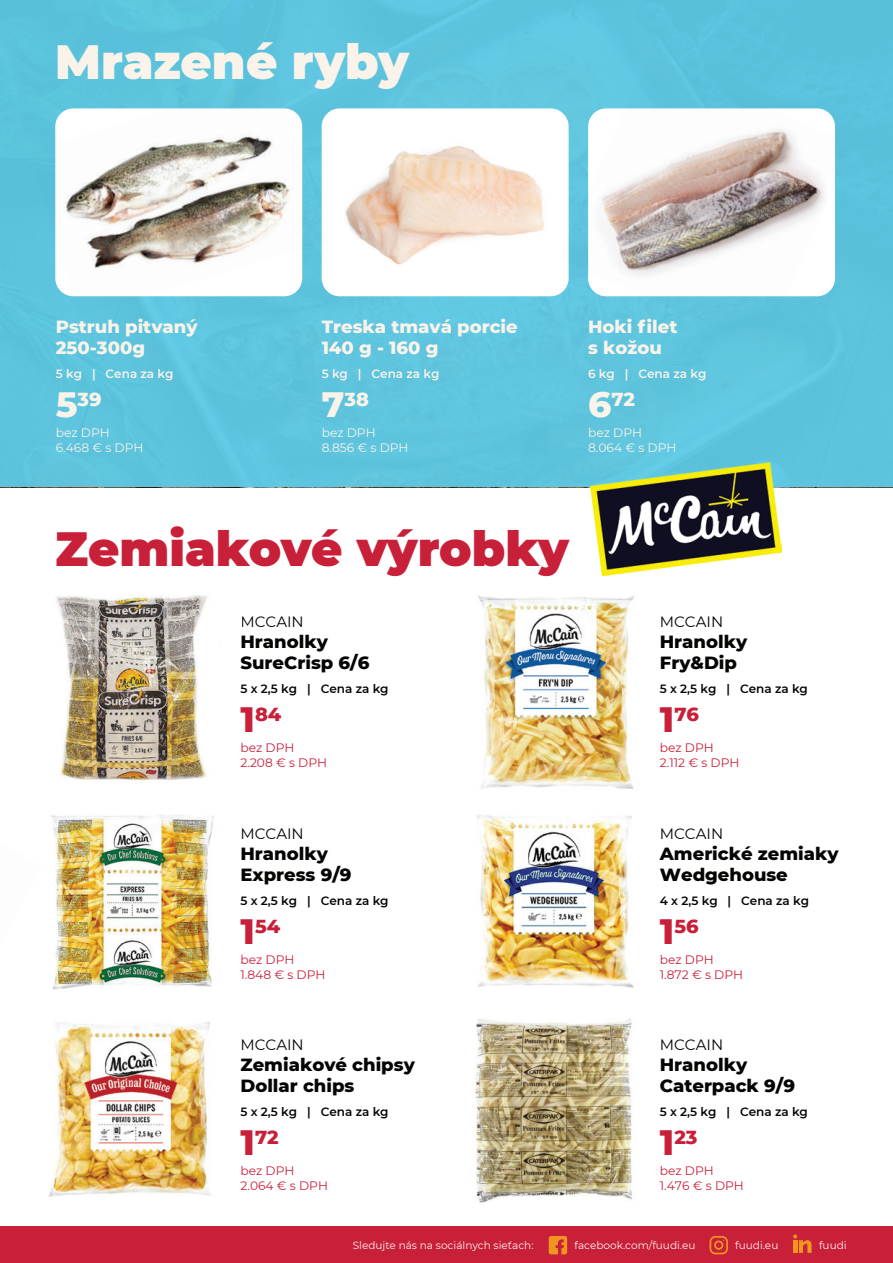
<style>
.page{position:relative;width:893px;height:1263px;background:#fff}
.page>*{position:absolute;margin:0;border:0;box-sizing:border-box;transform-origin:0 0}
.t1{font:900 48px "Montserrat";color:#c92039}
.t2{font:900 48px "Montserrat";color:#f9f3ea}
.t3{font:800 19.2px "Montserrat";color:#c92039}
.t4{font:800 19.2px "Montserrat";color:#f9f3ea}
.t5{font:800 18px/21px "Montserrat";color:#040503}
.t6{font:800 18px/21px "Montserrat";color:#f9f3ea}
.t7{font:15px "Montserrat";color:#040503}
.t8{font:12.3px/15px "Montserrat";color:#c92039}
.t9{font:12.3px/15px "Montserrat";color:#f9f3ea}
.t10{font:600 12px "Montserrat";color:#040503}
.t11{font:600 12px "Montserrat";color:#f9f3ea}
.t12{font:10.5px "Montserrat";color:#f9f3ea}
.s1{font-size:36px}
</style>
<div class="page">
<img style="left:478px;top:596px;width:156px;height:193px">
<img style="left:477px;top:815px;width:157px;height:173px">
<div style="left:0;top:0;width:893px;height:487px;background:#5ec4dd"></div>
<img style="left:590px;top:462px;width:192px;height:114px">
<div style="left:0;top:1227px;width:893px;height:36px;background:#c92039"></div>
<svg style="left:549px;top:1236px;width:18px;height:18px"></svg>
<svg style="left:710px;top:1236px;width:18px;height:18px"></svg>
<svg style="left:793px;top:1234px;width:18px;height:19px"></svg>
<img style="left:588px;top:108px;width:247px;height:189px">
<img style="left:56px;top:595px;width:152px;height:186px">
<img style="left:51px;top:815px;width:163px;height:175px">
<img style="left:55px;top:108px;width:248px;height:189px">
<img style="left:48px;top:1021px;width:163px;height:176px">
<img style="left:475px;top:1018px;width:158px;height:184px">
<img style="left:321px;top:108px;width:248px;height:189px">
<h1 class="t2" style="left:55px;top:26px;width:355px">Mrazené ryby</h1>
<p class="t6" style="left:56px;top:315px;width:143px">Pstruh pitvaný<br>250-300g</p>
<p class="t11" style="left:56px;top:365px;width:119px">5 kg | Cena za kg</p>
<p class="t4" style="left:56px;top:385px;width:47px"><span class="s1">5</span>39</p>
<p class="t9" style="left:56px;top:425px;width:89px">bez DPH<br>6.468 € s DPH</p>
<p class="t6" style="left:322px;top:315px;width:198px">Treska tmavá porcie<br>140 g - 160 g</p>
<p class="t11" style="left:322px;top:365px;width:119px">5 kg | Cena za kg</p>
<p class="t4" style="left:322px;top:385px;width:49px"><span class="s1">7</span>38</p>
<p class="t9" style="left:322px;top:425px;width:88px">bez DPH<br>8.856 € s DPH</p>
<p class="t6" style="left:588px;top:315px;width:91px">Hoki filet s kožou</p>
<p class="t11" style="left:588px;top:365px;width:120px">6 kg | Cena za kg</p>
<p class="t4" style="left:588px;top:385px;width:49px"><span class="s1">6</span>72</p>
<p class="t9" style="left:588px;top:425px;width:90px">bez DPH<br>8.064 € s DPH</p>
<h1 class="t1" style="left:55px;top:513px;width:515px">Zemiakové výrobky</h1>
<p class="t7" style="left:240px;top:611px;width:65px">MCCAIN</p>
<p class="t5" style="left:240px;top:630px;width:130px">Hranolky<br>SureCrisp 6/6</p>
<p class="t10" style="left:240px;top:680px;width:150px">5 x 2,5 kg | Cena za kg</p>
<p class="t3" style="left:240px;top:700px;width:42px"><span class="s1">1</span>84</p>
<p class="t8" style="left:240px;top:740px;width:88px">bez DPH<br>2.208 € s DPH</p>
<p class="t7" style="left:240px;top:823px;width:65px">MCCAIN</p>
<p class="t5" style="left:240px;top:842px;width:113px">Hranolky<br>Express 9/9</p>
<p class="t10" style="left:240px;top:892px;width:150px">5 x 2,5 kg | Cena za kg</p>
<p class="t3" style="left:240px;top:912px;width:41px"><span class="s1">1</span>54</p>
<p class="t8" style="left:240px;top:952px;width:87px">bez DPH<br>1.848 € s DPH</p>
<p class="t7" style="left:240px;top:1034px;width:65px">MCCAIN</p>
<p class="t5" style="left:240px;top:1053px;width:176px">Zemiakové chipsy<br>Dollar chips</p>
<p class="t10" style="left:240px;top:1103px;width:150px">5 x 2,5 kg | Cena za kg</p>
<p class="t3" style="left:240px;top:1123px;width:40px"><span class="s1">1</span>72</p>
<p class="t8" style="left:240px;top:1162px;width:89px">bez DPH<br>2.064 € s DPH</p>
<p class="t7" style="left:660px;top:611px;width:65px">MCCAIN</p>
<p class="t5" style="left:660px;top:630px;width:89px">Hranolky<br>Fry&amp;Dip</p>
<p class="t10" style="left:660px;top:680px;width:150px">5 x 2,5 kg | Cena za kg</p>
<p class="t3" style="left:660px;top:700px;width:41px"><span class="s1">1</span>76</p>
<p class="t8" style="left:660px;top:740px;width:81px">bez DPH<br>2.112 € s DPH</p>
<p class="t7" style="left:660px;top:823px;width:65px">MCCAIN</p>
<p class="t5" style="left:660px;top:842px;width:180px">Americké zemiaky<br>Wedgehouse</p>
<p class="t10" style="left:660px;top:892px;width:151px">4 x 2,5 kg | Cena za kg</p>
<p class="t3" style="left:660px;top:912px;width:40px"><span class="s1">1</span>56</p>
<p class="t8" style="left:660px;top:952px;width:85px">bez DPH<br>1.872 € s DPH</p>
<p class="t7" style="left:660px;top:1034px;width:65px">MCCAIN</p>
<p class="t5" style="left:660px;top:1053px;width:137px">Hranolky<br>Caterpack 9/9</p>
<p class="t10" style="left:660px;top:1103px;width:150px">5 x 2,5 kg | Cena za kg</p>
<p class="t3" style="left:660px;top:1123px;width:39px"><span class="s1">1</span>23</p>
<p class="t8" style="left:660px;top:1162px;width:86px">bez DPH<br>1.476 € s DPH</p>
<p class="t12" style="left:353px;top:1237px;width:182px">Sledujte nás na sociálnych sieťach:</p>
<p class="t12" style="left:575px;top:1237px;width:122px">facebook.com/fuudi.eu</p>
<p class="t12" style="left:735px;top:1237px;width:45px">fuudi.eu</p>
<p class="t12" style="left:819px;top:1237px;width:29px">fuudi</p>
</div>
